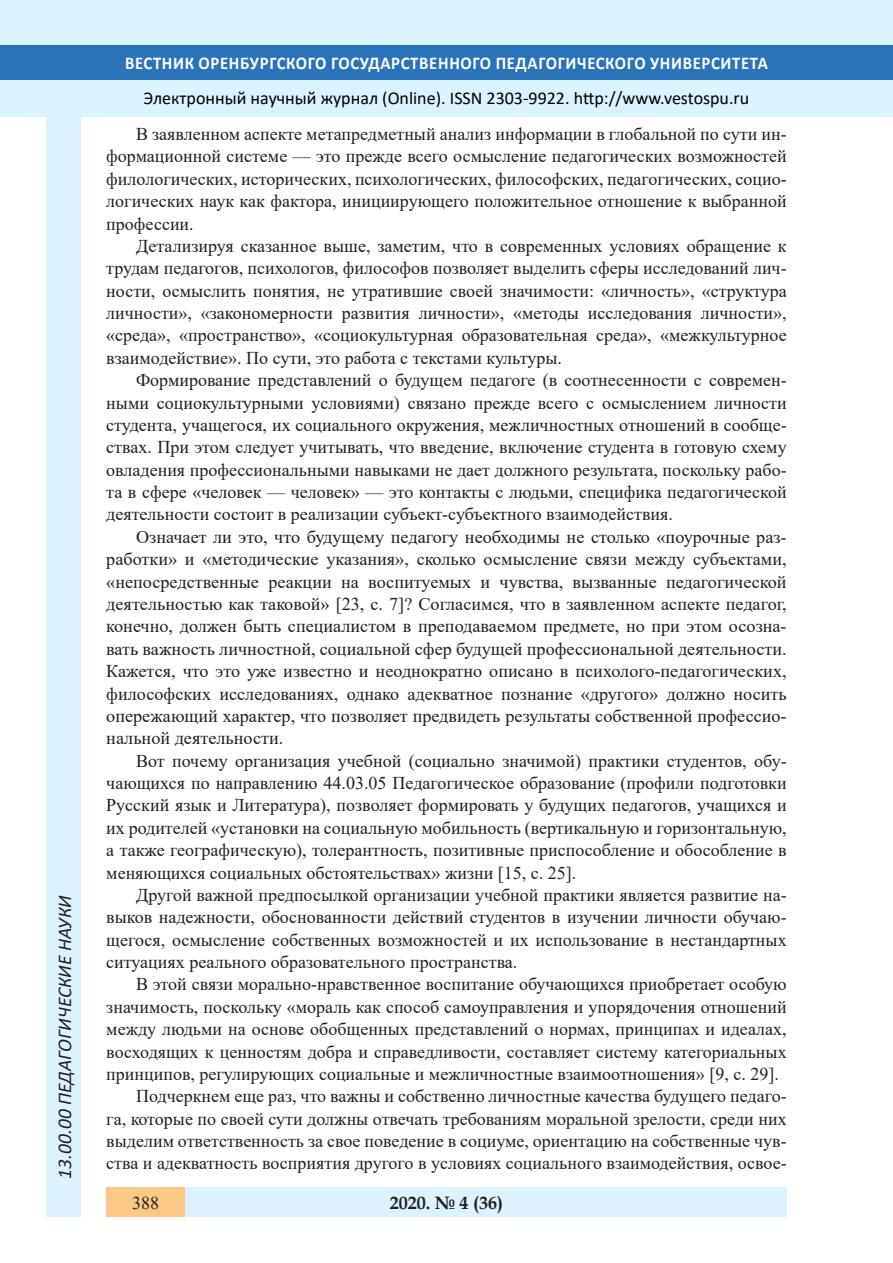
<style>
.page{position:relative;width:893px;height:1263px;background:#fff}
.page>*{position:absolute;margin:0;border:0;box-sizing:border-box;transform-origin:0 0}
.t1{font:italic 19.5px "Calibri";color:#231f20}
.Стиль2{font:18px/22.4px "Times New Roman";color:#231f20;text-align:justify}
.t2{font:18px "Calibri";color:#000}
.t3{font:700 18px "Calibri";letter-spacing:.04em;color:#fff;scale:.93 1}
.t4{font:700 18px "Book Antiqua";color:#231f20}
</style>
<div class="page">
<div style="left:0;top:0;width:893px;height:116px;background:#dcf2fc"></div>
<div style="left:0;top:45px;width:893px;height:34px;background:#2873ba"></div>
<div style="left:106px;top:1188px;width:681px;height:29px;background:#dcf2fc"></div>
<div style="left:106px;top:1188px;width:79px;height:29px;background:#fdc784"></div>
<div style="left:47px;top:116px;width:34px;height:1101px;background:#dcf2fc"></div>
<p class="t1" style="left:51px;top:1179px;width:285px;rotate:-90deg">13.00.00 ПЕДАГОГИЧЕСКИЕ НАУКИ</p>
<p class="t1" style="left:51px;top:1105px;width:206px;rotate:-90deg">БИОЛОГИЧЕСКИЕ НАУКИ</p>
<p class="t1" style="left:51px;top:1179px;width:11px;rotate:-90deg">0</p>
<p class="t3" style="left:125px;top:50px;width:693px">ВЕСТНИК ОРЕНБУРГСКОГО ГОСУДАРСТВЕННОГО ПЕДАГОГИЧЕСКОГО УНИВЕРСИТЕТА</p>
<p class="t2" style="left:144px;top:85px;width:607px">Электронный научный журнал (Online). ISSN 2303-9922. http://www.vestospu.ru</p>
<p class="t2" style="left:583px;top:85px;width:13px">t</p>
<p class="Стиль2" style="left:106px;top:122px;width:682px;text-indent:30px">В заявленном аспекте метапредметный анализ информации в глобальной по сути ин&shy;формационной системе — это прежде всего осмысление педагогических возможностей филологических, исторических, психологических, философских, педагогических, социо&shy;логических наук как фактора, инициирующего положительное отношение к выбранной профессии.</p>
<p class="Стиль2" style="left:106px;top:234px;width:682px;text-indent:30px">Детализируя сказанное выше, заметим, что в современных условиях обращение к трудам педагогов, психологов, философов позволяет выделить сферы исследований лич&shy;ности, осмыслить понятия, не утратившие своей значимости: «личность», «структура личности», «закономерности развития личности», «методы исследования личности», «среда», «пространство», «социокультурная образовательная среда», «межкультурное взаимодействие». По сути, это работа с текстами культуры.</p>
<p class="Стиль2" style="left:106px;top:368px;width:682px;text-indent:30px">Формирование представлений о будущем педагоге (в соотнесенности с современ&shy;ными социокультурными условиями) связано прежде всего с осмыслением личности студента, учащегося, их социального окружения, межличностных отношений в сообще&shy;ствах. При этом следует учитывать, что введение, включение студента в готовую схему овладения профессиональными навыками не дает должного результата, поскольку рабо&shy;та в сфере «человек — человек» — это контакты с людьми, специфика педагогической деятельности состоит в реализации субъект-субъектного взаимодействия.</p>
<p class="Стиль2" style="left:106px;top:525px;width:682px;text-indent:30px">Означает ли это, что будущему педагогу необходимы не столько «поурочные раз&shy;работки» и «методические указания», сколько осмысление связи между субъектами, «непосредственные реакции на воспитуемых и чувства, вызванные педагогической деятельностью как таковой» [23, с. 7]? Согласимся, что в заявленном аспекте педагог, конечно, должен быть специалистом в преподаваемом предмете, но при этом осозна&shy;вать важность личностной, социальной сфер будущей профессиональной деятельности.<br>Кажется, что это уже известно и неоднократно описано в психолого-педагогических, философских исследованиях, однако адекватное познание «другого» должно носить опережающий характер, что позволяет предвидеть результаты собственной профессио&shy;нальной деятельности.</p>
<p class="Стиль2" style="left:106px;top:749px;width:682px;text-indent:30px">Вот почему организация учебной (социально значимой) практики студентов, обу&shy;чающихся по направлению 44.03.05 Педагогическое образование (профили подготовки Русский язык и Литература), позволяет формировать у будущих педагогов, учащихся и их родителей «установки на социальную мобильность (вертикальную и горизонтальную, а также географическую), толерантность, позитивные приспособление и обособление в меняющихся социальных обстоятельствах» жизни [15, с. 25].</p>
<p class="Стиль2" style="left:106px;top:883px;width:682px;text-indent:30px">Другой важной предпосылкой организации учебной практики является развитие на&shy;выков надежности, обоснованности действий студентов в изучении личности обучаю&shy;щегося, осмысление собственных возможностей и их использование в нестандартных ситуациях реального образовательного пространства.</p>
<p class="Стиль2" style="left:106px;top:973px;width:682px;text-indent:30px">В этой связи морально-нравственное воспитание обучающихся приобретает особую значимость, поскольку «мораль как способ самоуправления и упорядочения отношений между людьми на основе обобщенных представлений о нормах, принципах и идеалах, восходящих к ценностям добра и справедливости, составляет систему категориальных принципов, регулирующих социальные и межличностные взаимоотношения» [9, с. 29].</p>
<p class="Стиль2" style="left:106px;top:1084px;width:682px;text-indent:30px">Подчеркнем еще раз, что важны и собственно личностные качества будущего педаго&shy;га, которые по своей сути должны отвечать требованиям моральной зрелости, среди них выделим ответственность за свое поведение в социуме, ориентацию на собственные чув&shy;ства и адекватность восприятия другого в условиях социального взаимодействия, освое-</p>
<p class="t4" style="left:390px;top:1190px;width:115px">2020. № 4 (36)</p>
<p class="Стиль2" style="left:132px;top:1191px;width:28px">388</p>
<p class="t4" style="left:408px;top:1190px;width:19px">18</p>
<p class="t4" style="left:460px;top:1190px;width:30px">2 2</p>
</div>
